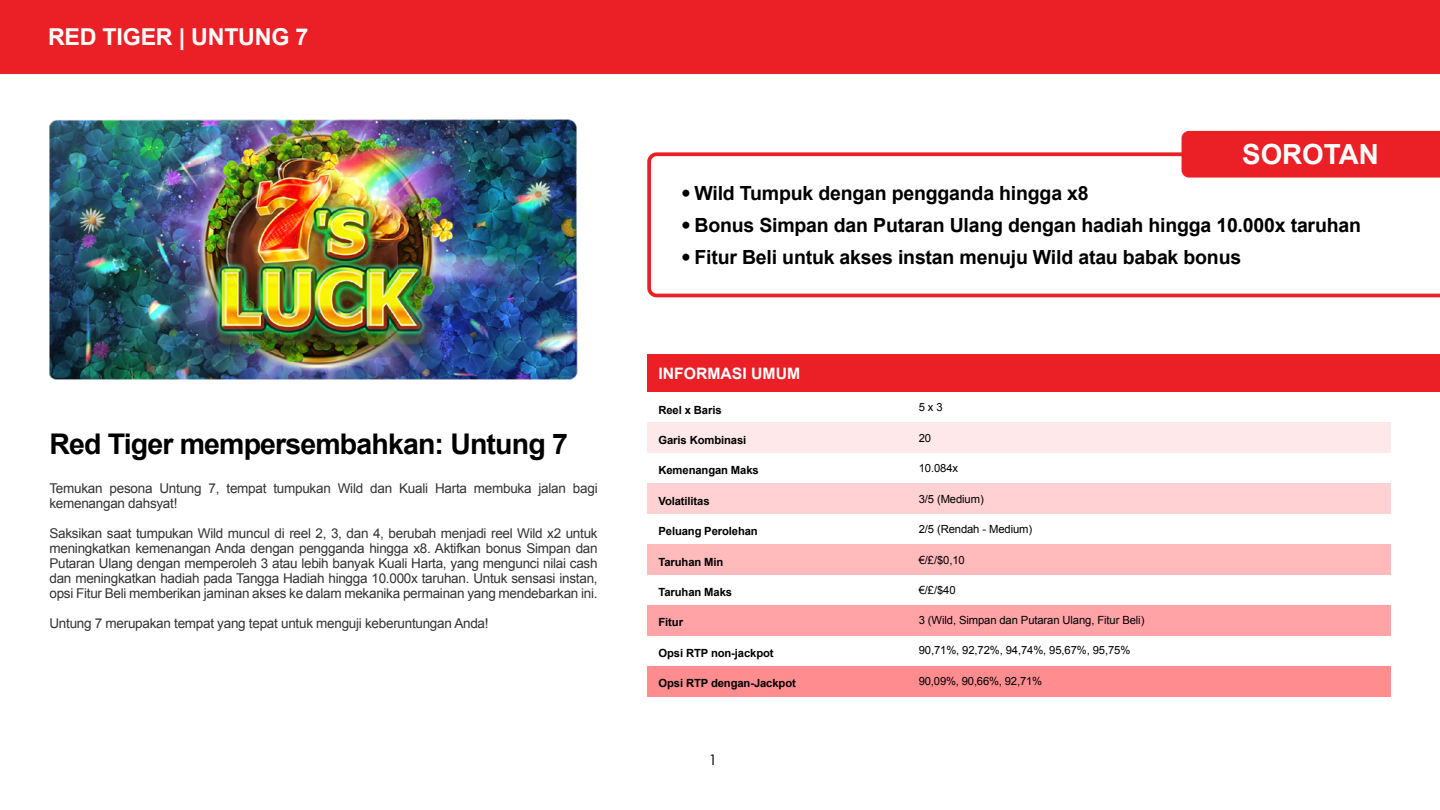
<style>
.page{position:relative;width:1440px;height:810px;background:#fff}
.page>*{position:absolute;margin:0;border:0;box-sizing:border-box;transform-origin:0 0}
.t1{font:700 28.5px "Arial";letter-spacing:-.03em;color:#000}
.t2{font:700 27.75px "Arial";color:#fff}
.t3{font:700 23.25px "Arial";letter-spacing:-.01em;color:#fff}
.t4{font:700 19.5px "Arial";letter-spacing:-.01em;color:#000}
.t5{font:700 15.75px "Arial";color:#fff}
.t6{font:15.6px "Futura PT";color:#000}
.t7{font:13.5px/15px "Arial";letter-spacing:-.02em;color:#333}
.t8{font:11.25px "Arial";letter-spacing:-.01em;color:#000}
.t9{font:700 11.25px "Arial";letter-spacing:-.01em;color:#000}
.s1{font-family:"Avenir";font-weight:400}
</style>
<div class="page">
<div style="left:647px;top:666px;width:743px;height:30px;background:#ff8c8f"></div>
<div style="left:647px;top:483px;width:743px;height:31px;background:#ffd1d3"></div>
<div style="left:647px;top:544px;width:743px;height:31px;background:#ffbabc"></div>
<div style="left:647px;top:605px;width:743px;height:31px;background:#ffa3a6"></div>
<div style="left:647px;top:422px;width:743px;height:31px;background:#ffe8e9"></div>
<img style="left:49px;top:119px;width:529px;height:261px">
<svg style="left:647px;top:152px;width:793px;height:145px"></svg>
<div style="left:1182px;top:131px;width:258px;height:47px;background:#eb2027"></div>
<div style="left:647px;top:355px;width:793px;height:37px;background:#eb2027"></div>
<div style="left:0;top:0;width:1440px;height:74px;background:#eb2027"></div>
<h3 class="t3" style="left:48px;top:22px;width:262px">RED TIGER | UNTUNG 7</h3>
<h1 class="t1" style="left:50px;top:425px;width:520px">Red Tiger mempersembahkan: Untung 7</h1>
<p class="t7" style="left:50px;top:481px;width:550px">Temukan pesona Untung 7, tempat tumpukan Wild dan Kuali Harta membuka jalan bagi kemenangan dahsyat!</p>
<p class="t7" style="left:50px;top:526px;width:550px;text-align:justify">Saksikan saat tumpukan Wild muncul di reel 2, 3, dan 4, berubah menjadi reel Wild x2 untuk meningkatkan kemenangan Anda dengan pengganda hingga x8. Aktifkan bonus Simpan dan Putaran Ulang dengan memperoleh 3 atau lebih banyak Kuali Harta, yang mengunci nilai cash dan meningkatkan hadiah pada Tangga Hadiah hingga 10.000x taruhan. Untuk sensasi instan, opsi Fitur Beli memberikan jaminan akses ke dalam mekanika permainan yang mendebarkan ini.</p>
<p class="t7" style="left:50px;top:616px;width:441px">Untung 7 merupakan tempat yang tepat untuk menguji keberuntungan Anda!</p>
<h2 class="t2" style="left:1242px;top:136px;width:138px">SOROTAN</h2>
<h3 class="t4" style="left:681px;top:180px;width:409px"><span class="s1">•</span> Wild Tumpuk dengan pengganda hingga x8</h3>
<h3 class="t4" style="left:681px;top:212px;width:682px"><span class="s1">•</span> Bonus Simpan dan Putaran Ulang dengan hadiah hingga 10.000x taruhan</h3>
<h3 class="t4" style="left:681px;top:244px;width:562px"><span class="s1">•</span> Fitur Beli untuk akses instan menuju Wild atau babak bonus</h3>
<p class="t5" style="left:659px;top:363px;width:143px">INFORMASI UMUM</p>
<p class="t9" style="left:658px;top:402px;width:65px">Reel x Baris</p>
<p class="t8" style="left:919px;top:400px;width:25px">5 x 3</p>
<p class="t9" style="left:658px;top:433px;width:89px">Garis Kombinasi</p>
<p class="t8" style="left:919px;top:430px;width:14px">20</p>
<p class="t9" style="left:658px;top:463px;width:102px">Kemenangan Maks</p>
<p class="t8" style="left:919px;top:461px;width:41px">10.084x</p>
<p class="t9" style="left:658px;top:493px;width:53px">Volatilitas</p>
<p class="t9" style="left:658px;top:524px;width:101px">Peluang Perolehan</p>
<p class="t9" style="left:658px;top:554px;width:66px">Taruhan Min</p>
<p class="t9" style="left:658px;top:585px;width:75px">Taruhan Maks</p>
<p class="t8" style="left:919px;top:491px;width:67px">3/5 (Medium)</p>
<p class="t8" style="left:919px;top:522px;width:115px">2/5 (Rendah - Medium)</p>
<p class="t8" style="left:919px;top:552px;width:48px">€/£/$0,10</p>
<p class="t8" style="left:919px;top:583px;width:38px">€/£/$40</p>
<p class="t9" style="left:658px;top:615px;width:26px">Fitur</p>
<p class="t8" style="left:919px;top:613px;width:227px">3 (Wild, Simpan dan Putaran Ulang, Fitur Beli)</p>
<p class="t9" style="left:658px;top:645px;width:117px">Opsi RTP non-jackpot</p>
<p class="t9" style="left:658px;top:676px;width:139px">Opsi RTP dengan-Jackpot</p>
<p class="t8" style="left:919px;top:643px;width:213px">90,71%, 92,72%, 94,74%, 95,67%, 95,75%</p>
<p class="t8" style="left:919px;top:674px;width:125px">90,09%, 90,66%, 92,71%</p>
<p class="t6" style="left:708px;top:751px;width:10px">1</p>
</div>
